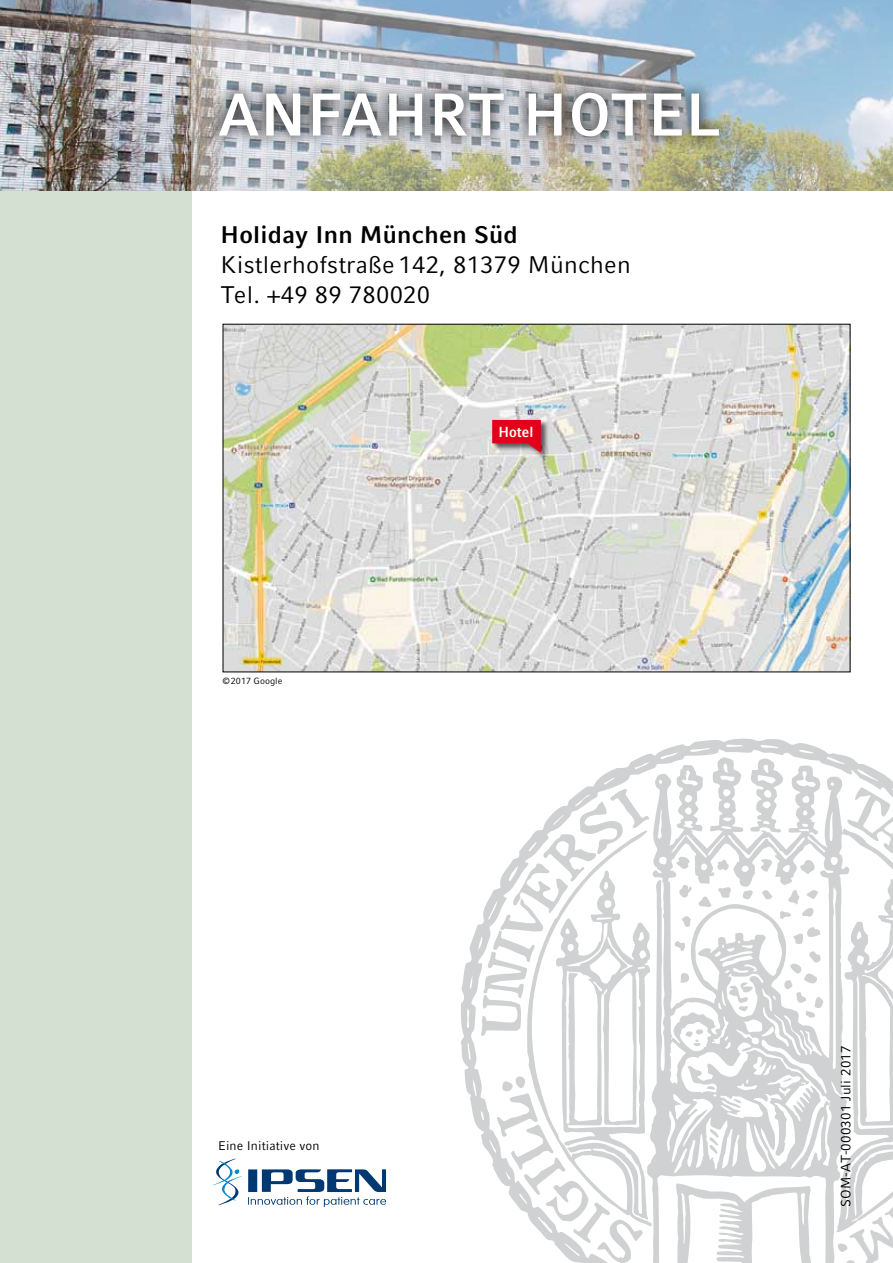
<style>
.page{position:relative;width:893px;height:1263px;background:#fff}
.page>*{position:absolute;margin:0;border:0;box-sizing:border-box;transform-origin:0 0}
.t1{font:700 60px "LMU Compatil Fact";letter-spacing:.02em;color:#fff;scale:.96 1}
.t2{font:24px/30px "LMU Compatil Fact";letter-spacing:.01em;color:#000}
.t3{font:700 24px "LMU Compatil Fact";letter-spacing:.01em;color:#000}
.t4{font:700 14.55px "LMU Compatil Fact";letter-spacing:.005em;color:#fff;scale:.94 1}
.t5{font:13.5px "LMU Compatil Fact";letter-spacing:.01em;color:#000}
.t6{font:12.6px "LMU Compatil Fact";letter-spacing:.005em;color:#000}
.t7{font:9px "LMU Compatil Fact";letter-spacing:.005em;color:#000}
</style>
<div class="page">
<div style="left:0;top:183px;width:191px;height:1080px;background:#d3e0d2"></div>
<img style="left:0;top:0;width:191px;height:191px">
<img style="left:191px;top:0;width:702px;height:191px">
<svg style="left:213px;top:1158px;width:29px;height:47px"></svg>
<svg style="left:248px;top:1169px;width:138px;height:38px"></svg>
<img style="left:225px;top:326px;width:623px;height:344px">
<svg style="left:204px;top:78px;width:527px;height:70px;background:#999c9e"></svg>
<div style="left:491px;top:419px;width:58px;height:41px;background:#000;opacity:.6"></div>
<svg style="left:492px;top:420px;width:49px;height:33px;background:#d42c3e"></svg>
<svg style="left:461px;top:738px;width:432px;height:437px"></svg>
<svg style="left:646px;top:757px;width:203px;height:506px"></svg>
<svg style="left:672px;top:856px;width:18px;height:14px"></svg>
<svg style="left:760px;top:858px;width:13px;height:14px"></svg>
<svg style="left:717px;top:859px;width:12px;height:13px"></svg>
<svg style="left:800px;top:856px;width:15px;height:18px"></svg>
<svg style="left:718px;top:884px;width:13px;height:14px"></svg>
<svg style="left:742px;top:888px;width:11px;height:11px"></svg>
<svg style="left:762px;top:889px;width:10px;height:11px"></svg>
<svg style="left:679px;top:884px;width:33px;height:24px"></svg>
<svg style="left:778px;top:890px;width:40px;height:29px"></svg>
<svg style="left:681px;top:916px;width:11px;height:12px"></svg>
<svg style="left:792px;top:926px;width:28px;height:18px"></svg>
<svg style="left:674px;top:941px;width:12px;height:11px"></svg>
<svg style="left:680px;top:972px;width:10px;height:12px"></svg>
<svg style="left:729px;top:983px;width:19px;height:28px"></svg>
<svg style="left:784px;top:951px;width:39px;height:67px"></svg>
<svg style="left:685px;top:1028px;width:18px;height:19px"></svg>
<svg style="left:708px;top:1129px;width:11px;height:17px"></svg>
<svg style="left:673px;top:1183px;width:140px;height:80px"></svg>
<svg style="left:527px;top:1036px;width:125px;height:190px"></svg>
<svg style="left:481px;top:789px;width:171px;height:247px"></svg>
<svg style="left:835px;top:787px;width:58px;height:476px"></svg>
<svg style="left:497px;top:1076px;width:146px;height:187px"></svg>
<h1 class="t1" style="left:218px;top:80px;width:526px">ANFAHRT HOTEL</h1>
<p class="t3" style="left:221px;top:220px;width:299px">Holiday Inn München Süd</p>
<p class="t2" style="left:221px;top:249px;width:412px">Kistlerhofstraße 142, 81379 München<br>Tel. +49 89 780020</p>
<p class="t7" style="left:223px;top:676px;width:61px">©2017 Google</p>
<p class="t4" style="left:498px;top:423px;width:39px">Hotel</p>
<p class="t6" style="left:218px;top:1138px;width:103px">Eine Initiative von</p>
<p class="t5" style="left:838px;top:1207px;width:163px;rotate:-90deg">SOM-AT-000301 Juli 2017</p>
</div>
